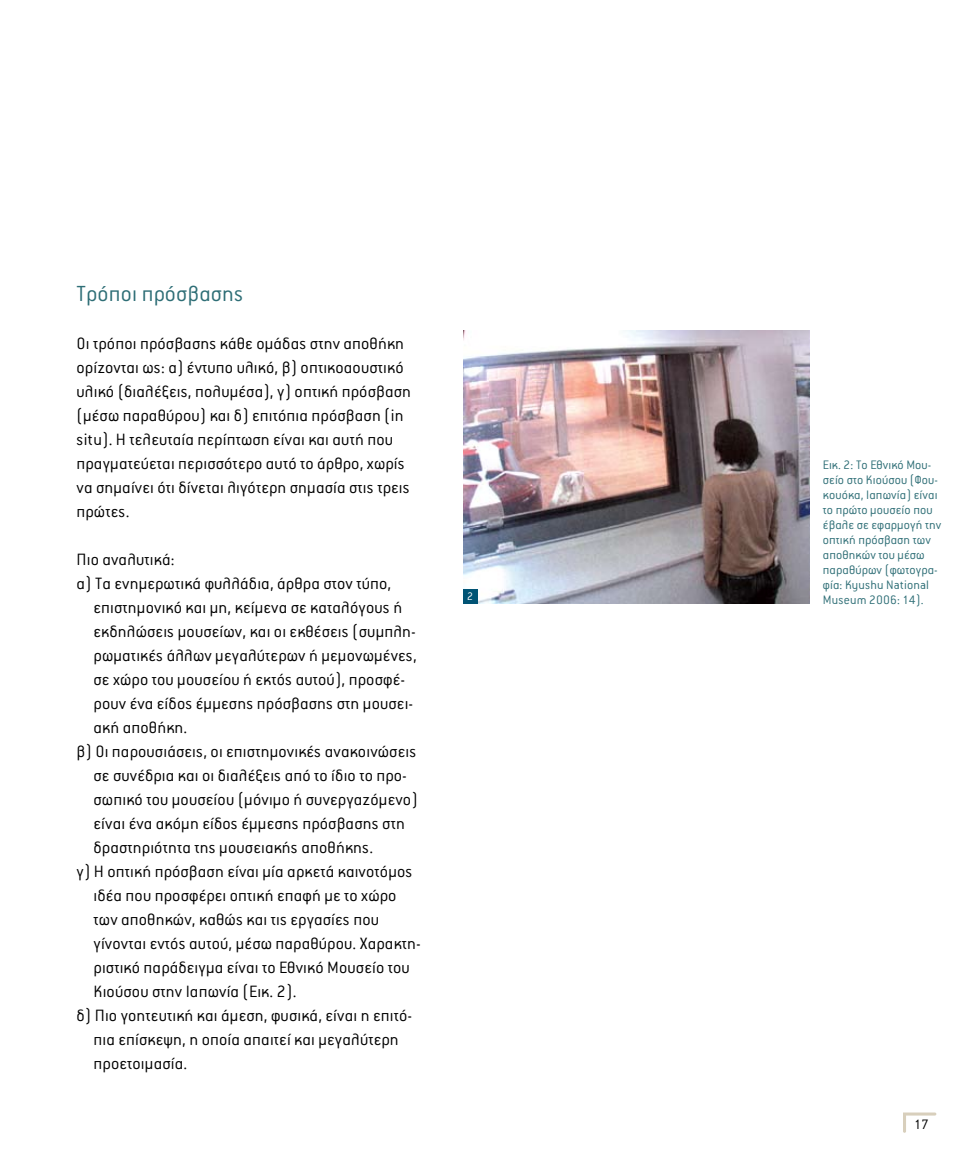
<style>
.page{position:relative;width:978px;height:1170px;background:#fff}
.page>*{position:absolute;margin:0;border:0;box-sizing:border-box;transform-origin:0 0}
.t1{font:300 24px "PF Premier";letter-spacing:.01em;color:#2e6e76}
.t2{font:300 18px/24px "PF Premier";letter-spacing:.01em;color:#000}
.t3{font:300 15px "PF Premier";color:#000}
.t4{font:300 13.5px/15px "PF Premier";letter-spacing:.01em;color:#2e6e76}
.t5{font:300 12px "PF Premier";color:#fff}
</style>
<div class="page">
<svg style="left:903px;top:1112px;width:33px;height:20px"></svg>
<img style="left:463px;top:330px;width:346px;height:273px">
<div style="left:463px;top:589px;width:14px;height:14px;background:#005374"></div>
<h1 class="t1" style="left:77px;top:282px;width:169px">Τρόποι πρόσβασης</h1>
<p class="t2" style="left:77px;top:332px;width:336px">Οι τρόποι πρόσβασης κάθε ομάδας στην αποθήκη ορίζονται ως: α) έντυπο υλικό, β) οπτικοαουστικό υλικό (διαλέξεις, πολυμέσα), γ) οπτική πρόσβαση (μέσω παραθύρου) και δ) επιτόπια πρόσβαση (in situ). Η τελευταία περίπτωση είναι και αυτή που πραγματεύεται περισσότερο αυτό το άρθρο, χωρίς να σημαίνει ότι δίνεται λιγότερη σημασία στις τρεις πρώτες.</p>
<p class="t2" style="left:77px;top:548px;width:100px">Πιο αναλυτικά:</p>
<p class="t2" style="left:77px;top:572px;width:316px">α) Τα ενημερωτικά φυλλάδια, άρθρα στον τύπο,</p>
<p class="t2" style="left:94px;top:596px;width:310px">επιστημονικό και μη, κείμενα σε καταλόγους ή</p>
<p class="t2" style="left:94px;top:620px;width:324px">εκδηλώσεις μουσείων, και οι εκθέσεις (συμπλη-</p>
<p class="t2" style="left:94px;top:644px;width:325px">ρωματικές άλλων μεγαλύτερων ή μεμονωμένες,</p>
<p class="t2" style="left:94px;top:668px;width:313px">σε χώρο του μουσείου ή εκτός αυτού), προσφέ-</p>
<p class="t2" style="left:94px;top:692px;width:321px">ρουν ένα είδος έμμεσης πρόσβασης στη μουσει-</p>
<p class="t2" style="left:94px;top:716px;width:95px">ακή αποθήκη.</p>
<p class="t2" style="left:77px;top:740px;width:341px">β) Οι παρουσιάσεις, οι επιστημονικές ανακοινώσεις</p>
<p class="t2" style="left:94px;top:764px;width:315px">σε συνέδρια και οι διαλέξεις από το ίδιο το προ-</p>
<p class="t2" style="left:94px;top:788px;width:326px">σωπικό του μουσείου (μόνιμο ή συνεργαζόμενο)</p>
<p class="t2" style="left:94px;top:812px;width:313px">είναι ένα ακόμη είδος έμμεσης πρόσβασης στη</p>
<p class="t2" style="left:94px;top:836px;width:281px">δραστηριότητα της μουσειακής αποθήκης.</p>
<p class="t2" style="left:77px;top:860px;width:338px">γ) Η οπτική πρόσβαση είναι μία αρκετά καινοτόμος</p>
<p class="t2" style="left:94px;top:884px;width:304px">ιδέα που προσφέρει οπτική επαφή με το χώρο</p>
<p class="t2" style="left:94px;top:908px;width:287px">των αποθηκών, καθώς και τις εργασίες που</p>
<p class="t2" style="left:94px;top:932px;width:329px">γίνονται εντός αυτού, μέσω παραθύρου. Χαρακτη-</p>
<p class="t2" style="left:94px;top:956px;width:318px">ριστικό παράδειγμα είναι το Εθνικό Μουσείο του</p>
<p class="t2" style="left:94px;top:980px;width:204px">Κιούσου στην Ιαπωνία (Εικ. 2).</p>
<p class="t2" style="left:77px;top:1004px;width:337px">δ) Πιο γοητευτική και άμεση, φυσικά, είναι η επιτό-</p>
<p class="t2" style="left:94px;top:1028px;width:307px">πια επίσκεψη, η οποία απαιτεί και μεγαλύτερη</p>
<p class="t2" style="left:94px;top:1052px;width:95px">προετοιμασία.</p>
<p class="t5" style="left:467px;top:590px;width:8px">2</p>
<p class="t4" style="left:823px;top:458px;width:120px">Εικ. 2: Το Εθνικό Μου&shy;σείο στο Κιούσου (Φου&shy;κουόκα, Ιαπωνία) είναι το πρώτο μουσείο που έβαλε σε εφαρμογή την οπτική πρόσβαση των αποθηκών του μέσω παραθύρων (φωτογρα&shy;φία: Kyushu National<br>Museum 2006: 14).</p>
<p class="t3" style="left:915px;top:1117px;width:16px">17</p>
</div>
